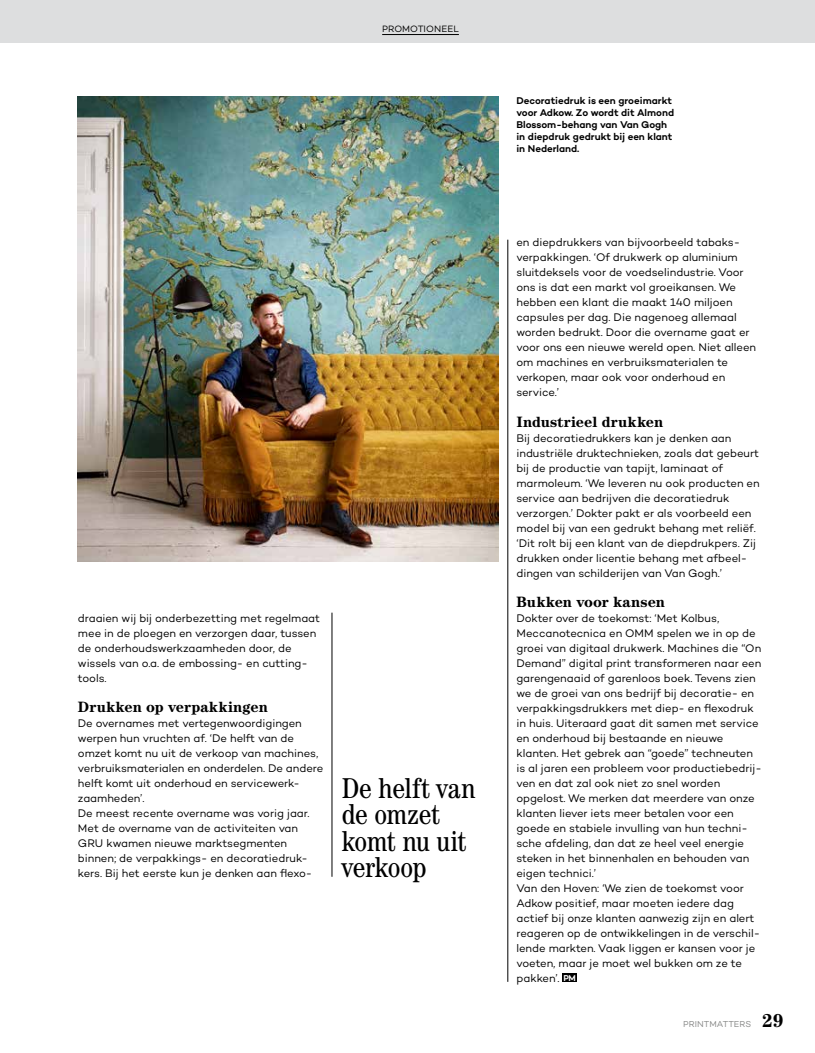
<style>
.page{position:relative;width:815px;height:1053px;background:#fff}
.page>*{position:absolute;margin:0;border:0;box-sizing:border-box;transform-origin:0 0}
.t1{font:condensed 28.75px/26.2px "Century Std";letter-spacing:-.01em;color:#000}
.t2{font:700 15px "Century Std";letter-spacing:.005em;color:#000}
.t3{font:11.25px/15px "Campton";letter-spacing:-.005em;color:#000}
.t4{font:600 10px/11.9px "Campton";color:#000}
.t5{font:9.38px "Campton";letter-spacing:.01em;color:#000}
.t6{font:8.75px "Campton";color:#868786}
.s1{font-weight:600;font-size:8.62px;color:#fff}
.s2{font-family:"Century Std";font-weight:700;font-size:18.75px;color:#000}
</style>
<div class="page">
<img style="left:78px;top:96px;width:421px;height:465px">
<div style="left:0;top:0;width:815px;height:43px;background:#dddedf"></div>
<hr style="left:332px;top:612px;width:1px;height:264px;background:#000">
<hr style="left:508px;top:240px;width:1px;height:741px;background:#000">
<hr style="left:382px;top:34px;width:77px;height:1px;background:#000">
<div style="left:563px;top:973px;width:14px;height:8px;background:#000"></div>
<p class="t5" style="left:382px;top:23px;width:78px">PROMOTIONEEL</p>
<p class="t3" style="left:78px;top:610px;width:244px">draaien wij bij onderbezetting met regelmaat mee in de ploegen en verzorgen daar, tussen de onderhoudswerkzaamheden door, de wissels van o.a. de embossing- en cutting&shy;tools.</p>
<h2 class="t2" style="left:78px;top:697px;width:192px">Drukken op verpakkingen</h2>
<p class="t3" style="left:78px;top:715px;width:247px">De overnames met vertegenwoordigingen werpen hun vruchten af. ‘De helft van de omzet komt nu uit de verkoop van machines, verbruiksmaterialen en onderdelen. De andere helft komt uit onderhoud en servicewerk&shy;zaamheden’.<br>De meest recente overname was vorig jaar.<br>Met de overname van de activiteiten van GRU kwamen nieuwe marktsegmenten binnen; de verpakkings- en decoratiedruk&shy;kers. Bij het eerste kun je denken aan flexo-</p>
<h1 class="t1" style="left:342px;top:774px;width:135px">De helft van de omzet komt nu uit verkoop</h1>
<p class="t4" style="left:516px;top:94px;width:159px">Decoratiedruk is een groeimarkt voor Adkow. Zo wordt dit Almond<br>Blossom-behang van Van Gogh in diepdruk gedrukt bij een klant in Nederland.</p>
<p class="t3" style="left:516px;top:235px;width:241px">en diepdrukkers van bijvoorbeeld tabaks&shy;verpakkingen. ‘Of drukwerk op aluminium sluitdeksels voor de voedselindustrie. Voor ons is dat een markt vol groeikansen. We hebben een klant die maakt 140 miljoen capsules per dag. Die nagenoeg allemaal worden bedrukt. Door die overname gaat er voor ons een nieuwe wereld open. Niet alleen om machines en verbruiksmaterialen te verkopen, maar ook voor onderhoud en service.’</p>
<h2 class="t2" style="left:516px;top:412px;width:148px">Industrieel drukken</h2>
<p class="t3" style="left:516px;top:430px;width:245px">Bij decoratiedrukkers kan je denken aan industriële druktechnieken, zoals dat gebeurt bij de productie van tapijt, laminaat of marmoleum. ‘We leveren nu ook producten en service aan bedrijven die decoratiedruk verzorgen.’ Dokter pakt er als voorbeeld een model bij van een gedrukt behang met reliëf. ‘Dit rolt bij een klant van de diepdrukpers. Zij drukken onder licentie behang met afbeel&shy;dingen van schilderijen van Van Gogh.’</p>
<h2 class="t2" style="left:516px;top:592px;width:150px">Bukken voor kansen</h2>
<p class="t3" style="left:516px;top:610px;width:247px">Dokter over de toekomst: ‘Met Kolbus, Meccanotecnica en OMM spelen we in op de groei van digitaal drukwerk. Machines die “On Demand” digital print transformeren naar een garengenaaid of garenloos boek. Tevens zien we de groei van ons bedrijf bij decoratie- en verpakkingsdrukkers met diep- en flexodruk in huis. Uiteraard gaat dit samen met service en onderhoud bij bestaande en nieuwe klanten. Het gebrek aan “goede” techneuten is al jaren een probleem voor productiebedrij&shy;ven en dat zal ook niet zo snel worden opgelost. We merken dat meerdere van onze klanten liever iets meer betalen voor een goede en stabiele invulling van hun techni&shy;sche afdeling, dan dat ze heel veel energie steken in het binnenhalen en behouden van eigen technici.’<br>Van den Hoven: ‘We zien de toekomst voor Adkow positief, maar moeten iedere dag actief bij onze klanten aanwezig zijn en alert reageren op de ontwikkelingen in de verschil&shy;lende markten. Vaak liggen er kansen voor je voeten, maar je moet wel bukken om ze te pakken’. <span class="s1">PM</span></p>
<p class="t6" style="left:683px;top:1017px;width:102px">PRINTMATTERS <span class="s2">29</span></p>
</div>
